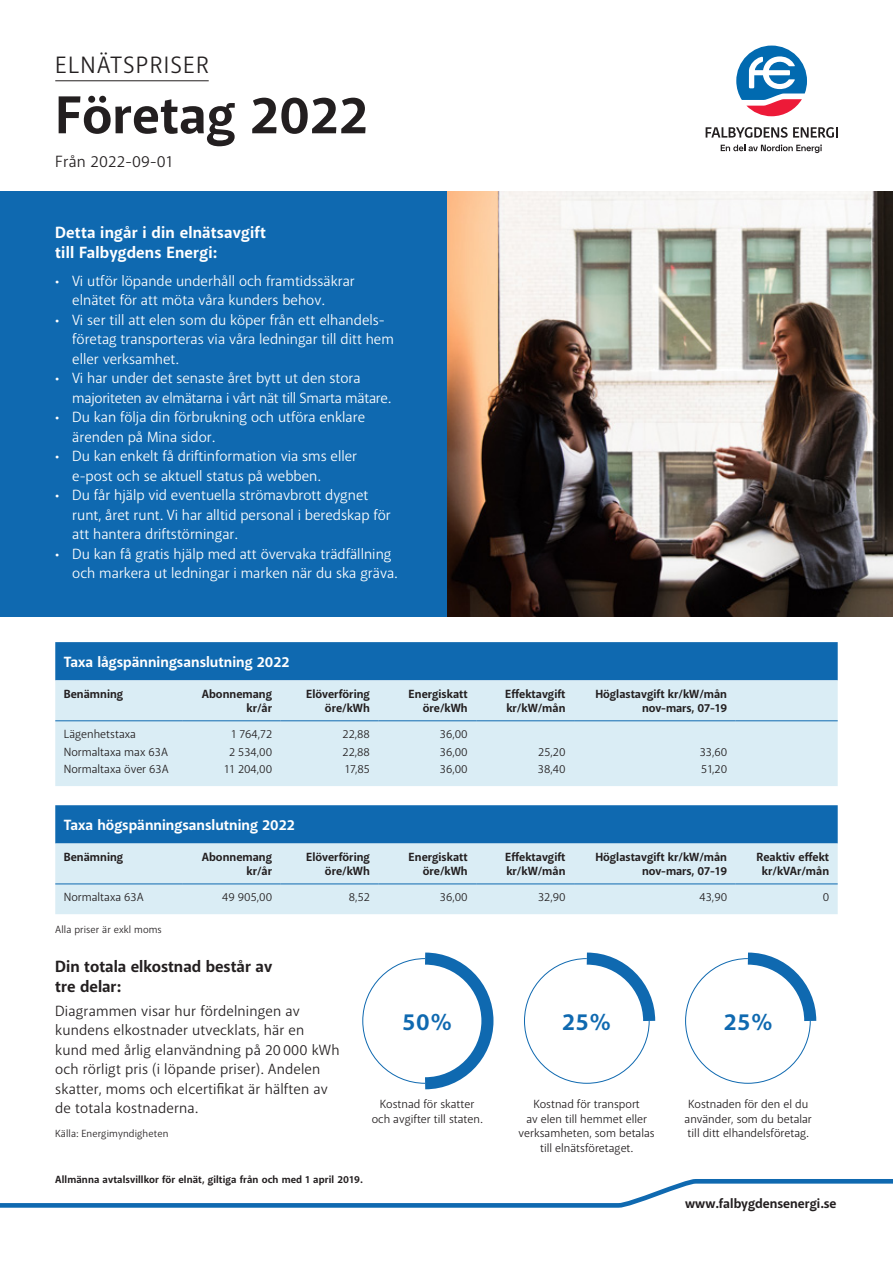
<style>
.page{position:relative;width:893px;height:1263px;background:#fff}
.page>*{position:absolute;margin:0;border:0;box-sizing:border-box;transform-origin:0 0}
.t1{font:700 54px "Akagi Pro";color:#231f20}
.t2{font:24px "Akagi Pro";letter-spacing:.05em;color:#231f20}
.t3{font:700 24px "Akagi Pro";color:#0f69b0}
.t4{font:700 16.5px/19.5px "Akagi Pro";letter-spacing:.01em;color:#fff}
.t5{font:700 16.5px/19.5px "Akagi Pro";color:#231f20}
.t6{font:16.5px "Akagi Pro";letter-spacing:.01em;color:#231f20}
.t7{font:15px/19.5px "Akagi Pro";color:#fff}
.t8{font:15px/19.5px "Akagi Pro";letter-spacing:.01em;color:#231f20}
.t9{font:15px/19.5px "Akagi Pro";letter-spacing:-.02em;color:#fff}
.t10{font:700 15px "Akagi Pro";color:#fff}
.t11{font:700 13.5px "Akagi Pro";color:#231f20}
.t12{font:12px/14.4px "Akagi Pro";color:#231f20;text-align:center}
.t13{font:700 12px/14.4px "Akagi Pro";color:#231f20;text-align:right}
.t14{font:700 10.5px "Akagi Pro";letter-spacing:.01em;color:#231f20}
.t15{font:10.5px "Akagi Pro";letter-spacing:.01em;color:#231f20}
</style>
<div class="page">
<div style="left:55px;top:642px;width:783px;height:38px;background:#0f69b0"></div>
<div style="left:55px;top:680px;width:783px;height:106px;background:#daedf5"></div>
<hr style="left:55px;top:720px;width:128px;height:1px;background:#0f69b0">
<hr style="left:183px;top:720px;width:98px;height:1px;background:#0f69b0">
<hr style="left:281px;top:720px;width:97px;height:1px;background:#0f69b0">
<hr style="left:378px;top:720px;width:98px;height:1px;background:#0f69b0">
<hr style="left:476px;top:720px;width:98px;height:1px;background:#0f69b0">
<hr style="left:574px;top:720px;width:162px;height:1px;background:#0f69b0">
<hr style="left:736px;top:720px;width:102px;height:1px;background:#0f69b0">
<div style="left:55px;top:805px;width:783px;height:38px;background:#0f69b0"></div>
<div style="left:55px;top:843px;width:783px;height:71px;background:#daedf5"></div>
<hr style="left:55px;top:883px;width:128px;height:1px;background:#0f69b0">
<hr style="left:183px;top:883px;width:98px;height:1px;background:#0f69b0">
<hr style="left:281px;top:883px;width:97px;height:1px;background:#0f69b0">
<hr style="left:378px;top:883px;width:98px;height:1px;background:#0f69b0">
<hr style="left:476px;top:883px;width:98px;height:1px;background:#0f69b0">
<hr style="left:574px;top:883px;width:162px;height:1px;background:#0f69b0">
<hr style="left:736px;top:883px;width:102px;height:1px;background:#0f69b0">
<svg style="left:362px;top:952px;width:132px;height:137px"></svg>
<svg style="left:685px;top:952px;width:131px;height:132px"></svg>
<svg style="left:524px;top:952px;width:132px;height:132px"></svg>
<img style="left:446px;top:191px;width:447px;height:426px">
<div style="left:0;top:191px;width:446px;height:426px;background:#0f69b0"></div>
<svg style="left:0;top:1179px;width:893px;height:29px"></svg>
<hr style="left:55px;top:80px;width:154px;height:1px;background:#231f20">
<svg style="left:706px;top:127px;width:132px;height:11px"></svg>
<svg style="left:721px;top:144px;width:101px;height:9px"></svg>
<svg style="left:736px;top:46px;width:71px;height:70px"></svg>
<h2 class="t2" style="left:55px;top:51px;width:155px">ELNÄTSPRISER</h2>
<h1 class="t1" style="left:55px;top:82px;width:314px">Företag 2022</h1>
<p class="t6" style="left:55px;top:151px;width:119px">Från 2022-09-01</p>
<p class="t4" style="left:55px;top:223px;width:212px">Detta ingår i din elnätsavgift till Falbygdens Energi:</p>
<p class="t7" style="left:72px;top:271px;width:284px;text-indent:-17px">• Vi utför löpande underhåll och framtidssäkrar elnätet för att möta våra kunders behov.</p>
<p class="t7" style="left:72px;top:310px;width:323px;text-indent:-17px">• Vi ser till att elen som du köper från ett elhandels&shy;företag transporteras via våra ledningar till ditt hem eller verksamhet.</p>
<p class="t9" style="left:72px;top:369px;width:320px;text-indent:-17px">• Vi har under det senaste året bytt ut den stora majoriteten av elmätarna i vårt nät till Smarta mätare.</p>
<p class="t7" style="left:72px;top:408px;width:294px;text-indent:-17px">• Du kan följa din förbrukning och utföra enklare ärenden på Mina sidor.</p>
<p class="t7" style="left:72px;top:447px;width:286px;text-indent:-17px">• Du kan enkelt få driftinformation via sms eller e-post och se aktuell status på webben.</p>
<p class="t7" style="left:72px;top:486px;width:320px;text-indent:-17px">• Du får hjälp vid eventuella strömavbrott dygnet runt, året runt. Vi har alltid personal i beredskap för att hantera driftstörningar.</p>
<p class="t7" style="left:72px;top:544px;width:327px;text-indent:-17px">• Du kan få gratis hjälp med att övervaka trädfällning och markera ut ledningar i marken när du ska gräva.</p>
<p class="t10" style="left:64px;top:653px;width:227px">Taxa lågspänningsanslutning 2022</p>
<p class="t13" style="left:64px;top:687px;width:61px">Benämning</p>
<p class="t13" style="left:202px;top:687px;width:72px">Abonnemang kr/år</p>
<p class="t13" style="left:306px;top:687px;width:65px">Elöverföring öre/kWh</p>
<p class="t13" style="left:409px;top:687px;width:61px">Energiskatt öre/kWh</p>
<p class="t13" style="left:505px;top:687px;width:62px;text-align:left">Effektavgift kr/kW/mån</p>
<p class="t13" style="left:595px;top:687px;width:133px">Höglastavgift kr/kW/mån nov-mars, 07-19</p>
<p class="t12" style="left:64px;top:727px;width:74px">Lägenhetstaxa</p>
<p class="t12" style="left:231px;top:727px;width:43px">1 764,72</p>
<p class="t12" style="left:342px;top:727px;width:29px">22,88</p>
<p class="t12" style="left:440px;top:727px;width:29px">36,00</p>
<p class="t12" style="left:64px;top:745px;width:106px">Normaltaxa max 63A</p>
<p class="t12" style="left:229px;top:745px;width:45px">2 534,00</p>
<p class="t12" style="left:343px;top:745px;width:29px">22,88</p>
<p class="t12" style="left:440px;top:745px;width:29px">36,00</p>
<p class="t12" style="left:538px;top:745px;width:29px">25,20</p>
<p class="t12" style="left:700px;top:745px;width:29px">33,60</p>
<p class="t12" style="left:64px;top:762px;width:106px">Normaltaxa över 63A</p>
<p class="t12" style="left:224px;top:762px;width:49px">11 204,00</p>
<p class="t12" style="left:345px;top:762px;width:27px">17,85</p>
<p class="t12" style="left:440px;top:762px;width:29px">36,00</p>
<p class="t12" style="left:538px;top:762px;width:29px">38,40</p>
<p class="t12" style="left:701px;top:762px;width:27px">51,20</p>
<p class="t10" style="left:64px;top:816px;width:233px">Taxa högspänningsanslutning 2022</p>
<p class="t13" style="left:64px;top:850px;width:61px">Benämning</p>
<p class="t13" style="left:202px;top:850px;width:72px">Abonnemang kr/år</p>
<p class="t13" style="left:306px;top:850px;width:65px">Elöverföring öre/kWh</p>
<p class="t13" style="left:409px;top:850px;width:61px">Energiskatt öre/kWh</p>
<p class="t13" style="left:505px;top:850px;width:62px;text-align:left">Effektavgift kr/kW/mån</p>
<p class="t13" style="left:595px;top:850px;width:133px">Höglastavgift kr/kW/mån nov-mars, 07-19</p>
<p class="t13" style="left:757px;top:850px;width:74px;text-align:center">Reaktiv effekt kr/kVAr/mån</p>
<p class="t12" style="left:64px;top:890px;width:81px">Normaltaxa 63A</p>
<p class="t12" style="left:222px;top:890px;width:51px">49 905,00</p>
<p class="t12" style="left:349px;top:890px;width:23px">8,52</p>
<p class="t12" style="left:440px;top:890px;width:29px">36,00</p>
<p class="t12" style="left:538px;top:890px;width:29px">32,90</p>
<p class="t12" style="left:700px;top:890px;width:29px">43,90</p>
<p class="t12" style="left:823px;top:890px;width:8px">0</p>
<p class="t15" style="left:55px;top:923px;width:108px">Alla priser är exkl moms</p>
<p class="t5" style="left:55px;top:957px;width:218px">Din totala elkostnad består av tre delar:</p>
<p class="t8" style="left:55px;top:1001px;width:286px">Diagrammen visar hur fördelningen av kundens elkostnader utvecklats, här en kund med årlig elanvändning på 20 000 kWh och rörligt pris (i löpande priser). Andelen skatter, moms och elcertifikat är hälften av de totala kostnaderna.</p>
<p class="t15" style="left:55px;top:1127px;width:115px">Källa: Energimyndigheten</p>
<p class="t14" style="left:55px;top:1173px;width:309px">Allmänna avtalsvillkor för elnät, giltiga från och med 1 april 2019.</p>
<h2 class="t3" style="left:402px;top:1007px;width:51px">50%</h2>
<h2 class="t3" style="left:562px;top:1007px;width:51px">25%</h2>
<h2 class="t3" style="left:724px;top:1007px;width:51px">25%</h2>
<p class="t12" style="left:372px;top:1097px;width:112px">Kostnad för skatter och avgifter till staten.</p>
<p class="t12" style="left:519px;top:1097px;width:138px">Kostnad för transport<br>av elen till hemmet eller verksamheten, som betalas till elnätsföretaget.</p>
<p class="t12" style="left:685px;top:1097px;width:129px">Kostnaden för den el du använder, som du betalar till ditt elhandelsföretag.</p>
<p class="t11" style="left:685px;top:1195px;width:153px">www.falbygdensenergi.se</p>
</div>
